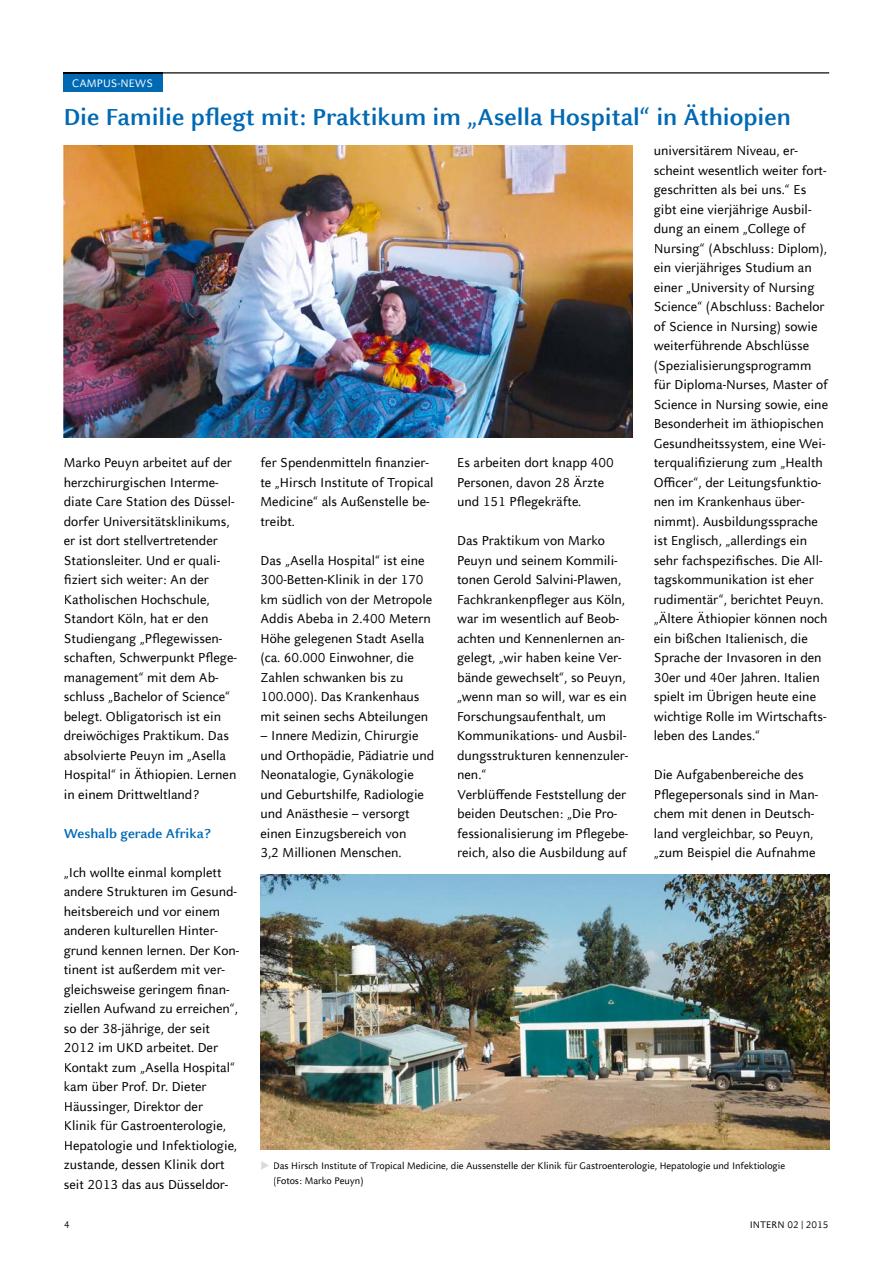
<style>
.page{position:relative;width:893px;height:1263px;background:#fff}
.page>*{position:absolute;margin:0;border:0;box-sizing:border-box;transform-origin:0 0}
.t1{font:700 25.5px "Celeste Sans Offc Pro";color:#0069b4}
.t2{font:14.25px/19.5px "Celeste Sans Offc Pro";color:#000}
.t3{font:700 14.25px "Celeste Sans Offc Pro";color:#0069b4}
.t4{font:12px "Celeste Sans Offc Pro";letter-spacing:.005em;color:#fff}
.t5{font:10.5px/14.7px "Celeste Sans Offc Pro";color:#000}
.s1{color:#dadada}
</style>
<div class="page">
<img style="left:64px;top:145px;width:568px;height:293px">
<img style="left:260px;top:875px;width:569px;height:275px">
<div style="left:64px;top:72px;width:99px;height:20px;background:#0069b4"></div>
<hr style="left:163px;top:72px;width:666px;height:1px;background:#000">
<hr style="left:64px;top:72px;width:99px;height:1px;background:#000">
<p class="t4" style="left:72px;top:75px;width:82px">CAMPUS-NEWS</p>
<h1 class="t1" style="left:64px;top:101px;width:728px">Die Familie pflegt mit: Praktikum im „Asella Hospital“ in Äthiopien</h1>
<p class="t2" style="left:64px;top:452px;width:175px">Marko Peuyn arbeitet auf der herzchirurgischen Interme&shy;diate Care Station des Düssel&shy;dorfer Universitätsklinikums, er ist dort stellvertretender<br>Sta tionsleiter. Und er quali&shy;fiziert sich weiter: An der<br>Katholischen Hochschule,<br>Standort Köln, hat er den<br>Studiengang „Pflegewissen&shy;schaften, Schwerpunkt Pflege&shy;management“ mit dem Ab&shy;schluss „Bachelor of Science“ belegt. Obligatorisch ist ein dreiwöchiges Praktikum. Das absolvierte Peuyn im „Asella<br>Hospital“ in Äthiopien. Lernen in einem Drittweltland?</p>
<p class="t3" style="left:64px;top:824px;width:148px">Weshalb gerade Afrika?</p>
<p class="t2" style="left:64px;top:862px;width:177px">„Ich wollte einmal komplett andere Strukturen im Gesund&shy;heitsbereich und vor einem anderen kulturellen Hinter&shy;grund kennen lernen. Der Kon&shy;tinent ist außerdem mit ver&shy;gleichsweise geringem finan&shy;ziellen Aufwand zu erreichen“, so der 38-jährige, der seit<br>2012 im UKD arbeitet. Der<br>Kontakt zum „Asella Hospital“ kam über Prof. Dr. Dieter<br>Häussinger, Direktor der<br>Klinik für Gastroenterologie,<br>Hepatologie und Infektiologie, zustande, dessen Klinik dort seit 2013 das aus Düsseldor-</p>
<p class="t2" style="left:260px;top:452px;width:175px">fer Spendenmitteln finanzier&shy;te „Hirsch Institute of Tropical<br>Medicine“ als Außenstelle be&shy;treibt.</p>
<p class="t2" style="left:260px;top:550px;width:173px">Das „Asella Hospital“ ist eine<br>300-Betten-Klinik in der 170 km südlich von der Metropole<br>Addis Abeba in 2.400 Metern<br>Höhe gelegenen Stadt Asella (ca. 60.000 Einwohner, die<br>Zahlen schwanken bis zu<br>100.000). Das Krankenhaus mit seinen sechs Abteilungen</p>
<p class="t2" style="left:260px;top:725px;width:175px">– Innere Medizin, Chirurgie und Orthopädie, Pädiatrie und<br>Neonatalogie, Gynäkologie und Geburtshilfe, Radiologie und Anästhesie – versorgt einen Einzugsbereich von<br>3,2 Millionen Menschen.</p>
<p class="t2" style="left:457px;top:452px;width:158px">Es arbeiten dort knapp 400<br>Personen, davon 28 Ärzte und 151 Pflegekräfte.</p>
<p class="t2" style="left:457px;top:530px;width:173px">Das Praktikum von Marko<br>Peuyn und seinem Kommili&shy;tonen Gerold Salvini-Plawen,<br>Fachkrankenpfleger aus Köln, war im wesentlich auf Beob&shy;achten und Kennenlernen an&shy;gelegt, „wir haben keine Ver&shy;bände gewechselt“, so Peuyn, „wenn man so will, war es ein<br>Forschungsaufenthalt, um<br>Kommunikations- und Ausbil&shy;dungsstrukturen kennenzuler&shy;nen.“<br>Verblüffende Feststellung der beiden Deutschen: „Die Pro&shy;fessionalisierung im Pflegebe&shy;reich, also die Ausbildung auf</p>
<p class="t2" style="left:654px;top:140px;width:176px">univer sitärem Niveau, er&shy;scheint wesentlich weiter fort&shy;geschritten als bei uns.“ Es gibt eine vierjährige Ausbil&shy;dung an einem „College of<br>Nursing“ (Abschluss: Diplom), ein vierjähriges Studium an einer „University of Nursing<br>Science“ (Abschluss: Bachelor of Science in Nursing) sowie weiterführende Abschlüsse (Spezialisierungsprogramm für Diploma-Nurses, Master of<br>Science in Nursing sowie, eine<br>Besonderheit im äthiopischen<br>Gesundheitssystem, eine Wei&shy;terqualifizierung zum „Health<br>Officer“, der Leitungsfunktio&shy;nen im Krankenhaus über&shy;nimmt). Ausbildungssprache ist Englisch, „allerdings ein sehr fachspezifisches. Die All&shy;tagskommunikation ist eher rudimentär“, berichtet Peuyn. „Ältere Äthiopier können noch ein bißchen Italienisch, die<br>Sprache der Invasoren in den<br>30er und 40er Jahren. Italien spielt im Übrigen heute eine wichtige Rolle im Wirtschafts&shy;leben des Landes.“</p>
<p class="t2" style="left:654px;top:764px;width:166px">Die Aufgabenbereiche des<br>Pflegepersonals sind in Man&shy;chem mit denen in Deutsch&shy;land vergleichbar, so Peuyn, „zum Beispiel die Aufnahme</p>
<p class="t5" style="left:273px;top:1158px;width:513px;text-indent:-13px"><span class="s1">◆</span> Das Hirsch Institute of Tropical Medicine, die Aussenstelle der Klinik für Gastroenterologie, Hepatologie und Infektiologie (Fotos: Marko Peuyn)</p>
<p class="t5" style="left:64px;top:1217px;width:7px">4</p>
<p class="t5" style="left:750px;top:1217px;width:80px">INTERN 02 | 2015</p>
</div>
